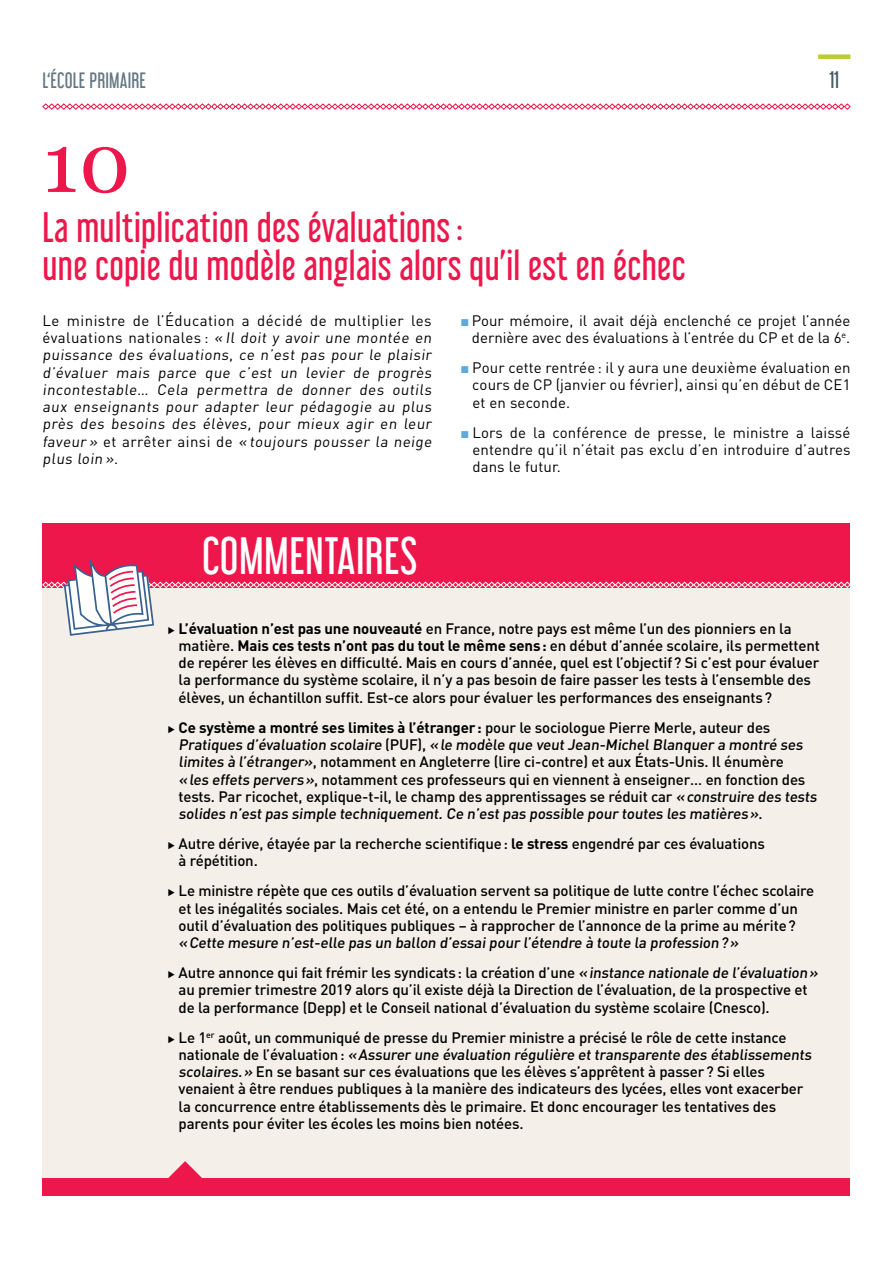
<style>
.page{position:relative;width:893px;height:1263px;background:#fff}
.page>*{position:absolute;margin:0;border:0;box-sizing:border-box;transform-origin:0 0}
.t1{font:83.4px "Georgia";color:#ed174c}
.t2{font:46.2px "Libel Suit Rg";letter-spacing:.01em;color:#fff}
.t3{font:37.5px/37.5px "Libel Suit Rg";letter-spacing:.01em;color:#ed174c}
.t4{font:21px "Libel Suit Rg";color:#465b65}
.t5{font:19.5px "Libel Suit Rg";color:#647883}
.t6{font:500 15px/17.2px "DIN";letter-spacing:-.01em;color:#000}
.t7{font:15px/17.2px "DIN";letter-spacing:.03em;color:#000}
.t8{font:15px/17.2px "DIN";letter-spacing:.01em;color:#000;text-align:justify}
.s1{font-family:"Ludwig Pro";color:#5caade}
.s2{font-family:"Ludwig Pro";font-weight:400}
.s3{font-weight:700}
</style>
<div class="page">
<svg style="left:42px;top:103px;width:809px;height:7px"></svg>
<div style="left:818px;top:54px;width:32px;height:5px;background:#b8cf2e"></div>
<div style="left:43px;top:524px;width:807px;height:76px;background:#ed174c"></div>
<div style="left:43px;top:588px;width:807px;height:599px;background:#f4efe8"></div>
<svg style="left:42px;top:557px;width:808px;height:79px"></svg>
<div style="left:43px;top:1178px;width:807px;height:18px;background:#ed174c"></div>
<svg style="left:168px;top:1161px;width:34px;height:17px"></svg>
<h3 class="t5" style="left:43px;top:64px;width:16px">L‘école</h3>
<h3 class="t5" style="left:89px;top:64px;width:38px">primaire</h3>
<h3 class="t4" style="left:829px;top:62px;width:11px">11</h3>
<h1 class="t1" style="left:43px;top:102px;width:89px">10</h1>
<h3 class="t3" style="left:43px;top:205px;width:645px">La multiplication des évaluations:<br>une copie du modèle anglais alors qu’il est en échec</h3>
<p class="t7" style="left:42px;top:312px;width:393px">Le ministre de l’Éducation a décidé de multiplier les évaluations nationales : «Il doit y avoir une montée en puissance des évaluations, ce n’est pas pour le plaisir d’évaluer mais parce que c’est un levier de progrès incontestable… Cela permettra de donner des outils aux enseignants pour adapter leur pédagogie au plus près des besoins des élèves, pour mieux agir en leur faveur» et arrêter ainsi de «toujours pousser la neige plus loin ».</p>
<p class="t8" style="left:461px;top:312px;width:390px;text-align:right"><span class="s1">◼</span> Pour mémoire, il avait déjà enclenché ce projet l’année dernière avec des évaluations à l’entrée du CP et de la 6<sup>e</sup>.</p>
<p class="t8" style="left:472px;top:359px;width:380px;text-indent:-11px"><span class="s1">◼</span> Pour cette rentrée : il y aura une deuxième évaluation en cours de CP (janvier ou février), ainsi qu’en début de CE1 et en seconde.</p>
<p class="t8" style="left:472px;top:423px;width:380px;text-indent:-11px"><span class="s1">◼</span> Lors de la conférence de presse, le ministre a laissé entendre qu’il n’était pas exclu d’en introduire d’autres dans le futur.</p>
<h2 class="t2" style="left:202px;top:518px;width:217px">COMMENTAIRES</h2>
<p class="t6" style="left:179px;top:619px;width:643px;text-indent:-11px"><span class="s2">▶</span> <span class="s3">L’évaluation n’est pas une nouveauté</span> en France, notre pays est même l’un des pionniers en la matière. <span class="s3">Mais ces tests n’ont pas du tout le même sens:</span> en début d’année scolaire, ils permettent de repérer les élèves en difficulté. Mais en cours d’année, quel est l’objectif? Si c’est pour évaluer la performance du système scolaire, il n’y a pas besoin de faire passer les tests à l’ensemble des élèves, un échantillon suffit. Est-ce alors pour évaluer les performances des enseignants?</p>
<p class="t6" style="left:179px;top:718px;width:642px;text-indent:-11px"><span class="s2">▶</span> <span class="s3">Ce système a montré ses limites à l’étranger:</span> pour le sociologue Pierre M erle, auteur des Pratiques d’évaluation scolaire (P UF), «le modèle que veut Jean-M ichel Blanquer a montré ses limites à l’étranger», notamment en Angleterre (lire ci-contre) et aux États-Unis. I l énumère «les effets pervers», notamment ces professeurs qui en viennent à enseigner… en fonction des tests. Par ricochet, explique-t-il, le champ des apprentissages se réduit car «construire des tests solides n’est pas simple techniquement. Ce n’est pas possible pour toutes les matières».</p>
<p class="t6" style="left:179px;top:834px;width:588px;text-indent:-11px"><span class="s2">▶</span> Autre dérive, étayée par la recherche scientifique: <span class="s3">le stress</span> engendré par ces évaluations à répétition.</p>
<p class="t6" style="left:179px;top:882px;width:637px;text-indent:-11px"><span class="s2">▶</span> Le ministre répète que ces outils d’évaluation servent sa politique de lutte contre l’échec scolaire et les inégalités sociales. Mais cet été, on a entendu le Premier ministre en parler comme d’un outil d’évaluation des politiques publiques – à rapprocher de l’annonce de la prime au mérite?<br>« Cette mesure n’est-elle pas un ballon d’essai pour l’étendre à toute la profession?»</p>
<p class="t6" style="left:179px;top:963px;width:643px;text-indent:-11px"><span class="s2">▶</span> Autre annonce qui fait frémir les syndicats: la création d’une «instance nationale de l’évaluation» au premier trimestre 2019 alors qu’il existe déjà la Direction de l’évaluation, de la prospective et de la performance (Depp) et le Conseil national d’évaluation du système scolaire (Cnesco).</p>
<p class="t6" style="left:179px;top:1028px;width:637px;text-indent:-11px"><span class="s2">▶</span> Le 1<sup>er</sup> août, un communiqué de presse du Premier ministre a précisé le rôle de cette instance nationale de l’évaluation : « Assurer une évaluation régulière et transparente des établissements scolaires.»En se basant sur ces évaluations que les élèves s’apprêtent à passer? Si elles venaient à être rendues publiques à la manière des indicateurs des lycées, elles vont exacerber la concurrence entre établissements dès le primaire. Et donc encourager les tentatives des parents pour éviter les écoles les moins bien notées.</p>
</div>
